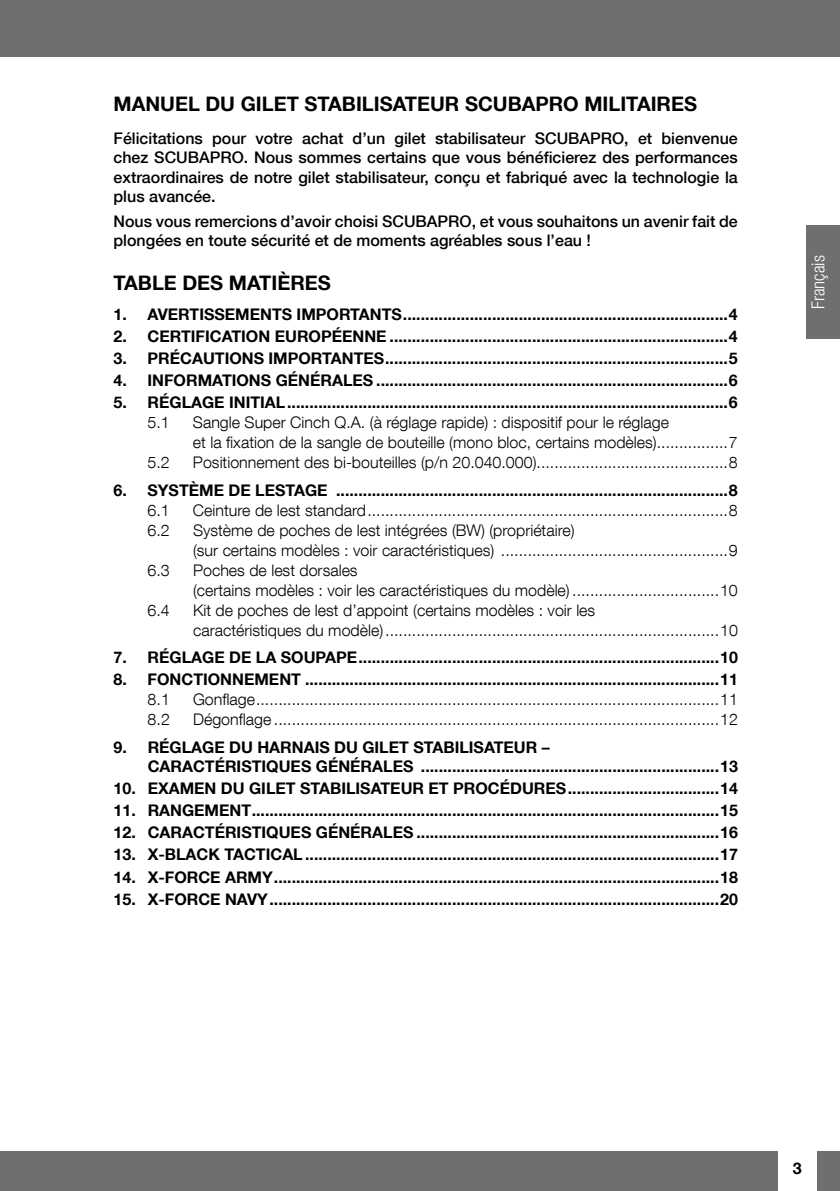
<style>
.page{position:relative;width:840px;height:1191px;background:#fff}
.page>*{position:absolute;margin:0;border:0;box-sizing:border-box;transform-origin:0 0}
.t1{font:700 20px "Helvetica Neue LT Com";color:#000}
.t2{font:300 condensed 18px "Helvetica Neue LT Com";color:#fff}
.t3{font:700 16px/19.2px "Helvetica Neue LT Com";color:#000}
.t4{font:300 16px/20px "Helvetica Neue LT Com";color:#000}
.t5{font:500 16px/19.2px "Helvetica Neue LT Com";color:#000;text-align:justify}
</style>
<div class="page">
<div style="left:0;top:0;width:839px;height:57px;background:#706f6f"></div>
<div style="left:0;top:1151px;width:777px;height:40px;background:#706f6f"></div>
<div style="left:816px;top:1151px;width:23px;height:40px;background:#706f6f"></div>
<div style="left:805px;top:225px;width:34px;height:114px;background:#706f6f"></div>
<p class="t1" style="left:113px;top:91px;width:584px">MANUEL DU GILET STABILISATEUR SCUBAPRO MILITAIRES</p>
<p class="t5" style="left:113px;top:129px;width:625px">Félicitations pour votre achat d’un gilet stabilisateur SCUBAPRO, et bienvenue chez SCUBAPRO. Nous sommes certains que vous bénéficierez des performances extraordinaires de notre gilet stabilisateur, conçu et fabriqué avec la technologie la plus avancée.</p>
<p class="t5" style="left:113px;top:211px;width:625px">Nous vous remercions d’avoir choisi SCUBAPRO, et vous souhaitons un avenir fait de plongées en toute sécurité et de moments agréables sous l’eau !</p>
<p class="t1" style="left:113px;top:270px;width:219px">TABLE DES MATIÈRES</p>
<p class="t3" style="left:113px;top:304px;width:625px">1. AVERTISSEMENTS IMPORTANTS.........................................................................4</p>
<p class="t3" style="left:113px;top:326px;width:625px">2. CERTIFICATION EUROPÉENNE ............................................................................4</p>
<p class="t3" style="left:113px;top:348px;width:625px">3. PRÉCAUTIONS IMPORTANTES.............................................................................5</p>
<p class="t3" style="left:113px;top:370px;width:625px">4. INFORMATIONS GÉNÉRALES ...............................................................................6</p>
<p class="t3" style="left:113px;top:392px;width:625px">5. RÉGLAGE INITIAL...................................................................................................6</p>
<p class="t4" style="left:147px;top:412px;width:24px">5.1</p>
<p class="t4" style="left:193px;top:412px;width:546px">Sangle Super Cinch Q.A. (à réglage rapide) : dispositif pour le réglage<br>et la fixation de la sangle de bouteille (mono bloc, certains modèles)................7</p>
<p class="t4" style="left:147px;top:452px;width:24px">5.2</p>
<p class="t4" style="left:193px;top:452px;width:546px">Positionnement des bi-bouteilles (p/n 20.040.000)...........................................8</p>
<p class="t3" style="left:113px;top:480px;width:625px">6. SYSTÈME DE LESTAGE ........................................................................................8</p>
<p class="t4" style="left:147px;top:499px;width:24px">6.1</p>
<p class="t4" style="left:193px;top:499px;width:546px">Ceinture de lest standard.................................................................................8</p>
<p class="t4" style="left:147px;top:519px;width:24px">6.2</p>
<p class="t4" style="left:193px;top:519px;width:546px">Système de poches de lest intégrées (BW) (propriétaire)<br>(sur certains modèles : voir caractéristiques) ...................................................9</p>
<p class="t4" style="left:147px;top:559px;width:24px">6.3</p>
<p class="t4" style="left:193px;top:559px;width:546px">Poches de lest dorsales<br>(certains modèles : voir les caractéristiques du modèle) .................................10</p>
<p class="t4" style="left:147px;top:599px;width:24px">6.4</p>
<p class="t4" style="left:193px;top:599px;width:546px">Kit de poches de lest d’appoint (certains modèles : voir les<br>caractéristiques du modèle)...........................................................................10</p>
<p class="t3" style="left:113px;top:647px;width:625px">7. RÉGLAGE DE LA SOUPAPE.................................................................................10</p>
<p class="t3" style="left:113px;top:669px;width:625px">8. FONCTIONNEMENT .............................................................................................11</p>
<p class="t4" style="left:147px;top:689px;width:24px">8.1</p>
<p class="t4" style="left:193px;top:689px;width:546px">Gonflage........................................................................................................11</p>
<p class="t4" style="left:147px;top:709px;width:24px">8.2</p>
<p class="t4" style="left:193px;top:709px;width:546px">Dégonflage ....................................................................................................12</p>
<p class="t3" style="left:148px;top:737px;width:591px;text-indent:-34px">9. RÉGLAGE DU HARNAIS DU GILET STABILISATEUR –<br>CARACTÉRISTIQUES GÉNÉRALES ...................................................................13</p>
<p class="t3" style="left:113px;top:778px;width:625px">10. EXAMEN DU GILET STABILISATEUR ET PROCÉDURES..................................14</p>
<p class="t3" style="left:113px;top:800px;width:625px">11. RANGEMENT.........................................................................................................15</p>
<p class="t3" style="left:113px;top:822px;width:625px">12. CARACTÉRISTIQUES GÉNÉRALES ....................................................................16</p>
<p class="t3" style="left:113px;top:844px;width:625px">13. X-BLACK TACTICAL.............................................................................................17</p>
<p class="t3" style="left:113px;top:866px;width:625px">14. X-FORCE ARMY....................................................................................................18</p>
<p class="t3" style="left:113px;top:888px;width:625px">15. X-FORCE NAVY.....................................................................................................20</p>
<p class="t2" style="left:807px;top:309px;width:55px;rotate:-90deg">Français</p>
<p class="t3" style="left:792px;top:1158px;width:10px">3</p>
</div>
